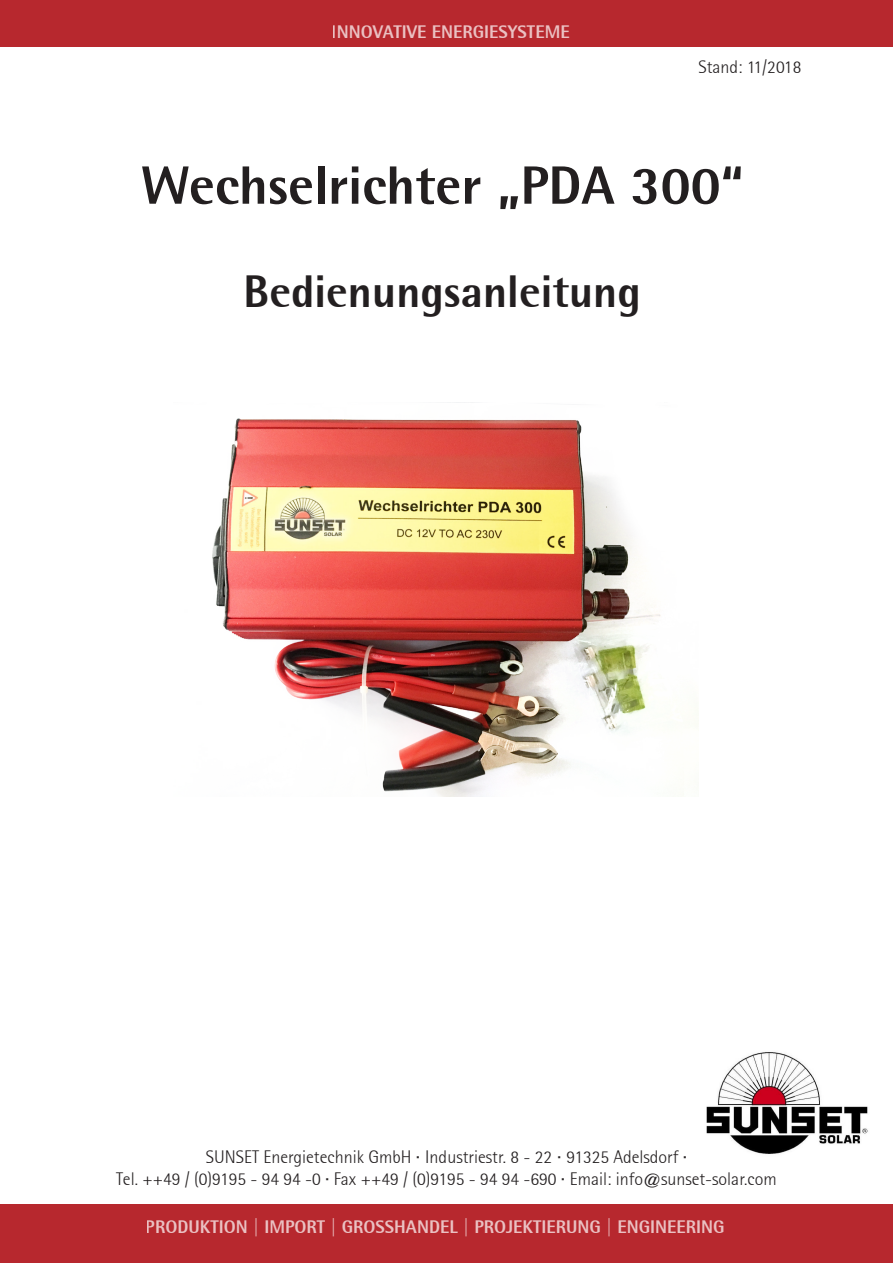
<style>
.page{position:relative;width:893px;height:1263px;background:#fff}
.page>*{position:absolute;margin:0;border:0;box-sizing:border-box;transform-origin:0 0}
.t1{font:800 54px "Rotis Semi Sans";color:#231f20}
.t2{font:800 45px "Rotis Semi Sans";color:#231f20}
.t3{font:300 18px "Rotis Semisans";color:#231f20}
.t4{font:800 18px "Rotis Semi Sans";color:#fff}
.s1{font-family:"Rotis Semi Sans";font-weight:700}
</style>
<div class="page">
<div style="left:0;top:0;width:893px;height:47px;background:#b7282e"></div>
<div style="left:0;top:1205px;width:893px;height:58px;background:#b7282e"></div>
<img style="left:212px;top:418px;width:486px;height:379px">
<img style="left:706px;top:1052px;width:162px;height:102px">
<p class="t4" style="left:332px;top:21px;width:239px">INNOVATIVE ENERGIESYSTEME</p>
<p class="t3" style="left:698px;top:57px;width:104px">Stand: 11/2018</p>
<p class="t1" style="left:141px;top:151px;width:604px">Wechselrichter „PDA 300“</p>
<p class="t2" style="left:244px;top:263px;width:399px">Bedienungsanleitung</p>
<p class="t3" style="left:206px;top:1147px;width:483px">SUNSET Energietechnik GmbH <span class="s1">·</span> Industriestr. 8 - 22 <span class="s1">·</span> 91325 Adelsdorf <span class="s1">·</span></p>
<p class="t3" style="left:116px;top:1168px;width:662px">Tel. ++49 / (0)9195 - 94 94 -0 <span class="s1">·</span> Fax ++49 / (0)9195 - 94 94 -690 <span class="s1">·</span> Email: info@sunset-solar.com</p>
<p class="t4" style="left:146px;top:1215px;width:580px">PRODUKTION | IMPORT | GROSSHANDEL | PROJEKTIERUNG | ENGINEERING</p>
</div>
